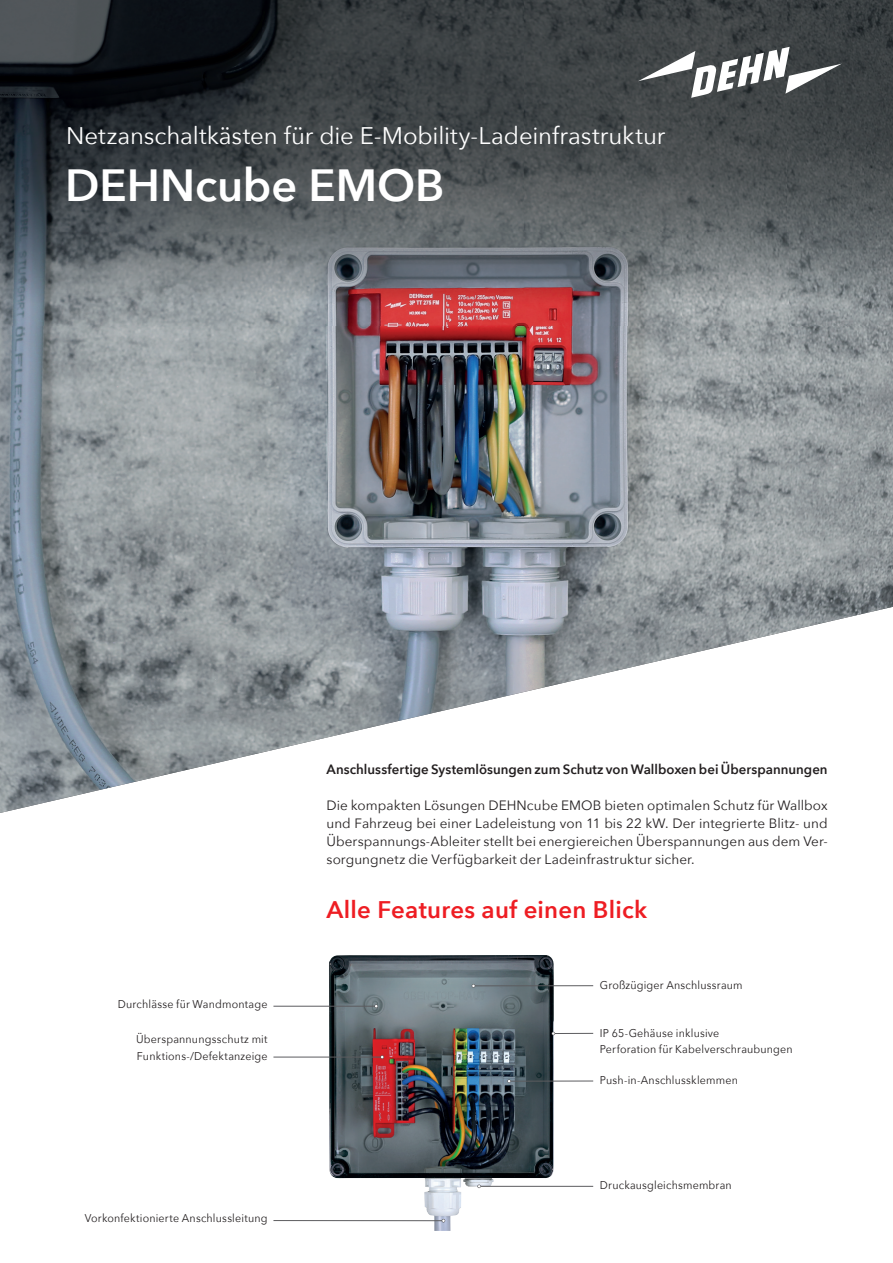
<style>
.page{position:relative;width:893px;height:1263px;background:#fff}
.page>*{position:absolute;margin:0;border:0;box-sizing:border-box;transform-origin:0 0}
.t1{font:600 45px "Avenir Next";letter-spacing:-.005em;color:#fff}
.t2{font:24px "Avenir Next";letter-spacing:-.005em;color:#fff}
.t3{font:600 24px "Avenir Next";letter-spacing:.01em;color:#ee1d23}
.t4{font:13.5px/18px "Avenir Next";letter-spacing:.005em;color:#231f20;text-align:justify}
.t5{font:600 13.5px "Avenir Next";color:#231f20}
.t6{font:11.25px/16.5px "Avenir Next";letter-spacing:.015em;color:#231f20;scale:.95 1}
</style>
<div class="page">
<img style="left:0;top:0;width:893px;height:813px">
<svg style="left:638px;top:47px;width:204px;height:51px"></svg>
<img style="left:329px;top:955px;width:225px;height:276px">
<hr style="left:473px;top:985px;width:120px;height:1px;background:#5c5c5f">
<hr style="left:273px;top:1057px;width:109px;height:1px;background:#5c5c5f">
<hr style="left:273px;top:1006px;width:103px;height:1px;background:#5c5c5f">
<hr style="left:273px;top:1220px;width:170px;height:1px;background:#5c5c5f">
<hr style="left:509px;top:1081px;width:84px;height:1px;background:#5c5c5f">
<hr style="left:479px;top:1186px;width:114px;height:1px;background:#5c5c5f">
<hr style="left:553px;top:1033px;width:40px;height:1px;background:#5c5c5f">
<svg style="left:380px;top:1055px;width:4px;height:4px"></svg>
<svg style="left:374px;top:1004px;width:4px;height:4px"></svg>
<svg style="left:472px;top:984px;width:3px;height:4px"></svg>
<svg style="left:551px;top:1032px;width:4px;height:3px"></svg>
<svg style="left:507px;top:1079px;width:4px;height:4px"></svg>
<svg style="left:477px;top:1184px;width:4px;height:4px"></svg>
<h2 class="t2" style="left:66px;top:115px;width:601px">Netzanschaltkästen für die E-Mobility-Ladeinfrastruktur</h2>
<h1 class="t1" style="left:65px;top:146px;width:381px">DEHNcube EMOB</h1>
<p class="t5" style="left:326px;top:758px;width:503px">Anschlussfertige Systemlösungen zum Schutz von Wallboxen bei Überspannungen</p>
<p class="t4" style="left:326px;top:796px;width:503px">Die kompakten Lösungen DEHNcube EMOB bieten optimalen Schutz für Wallbox und Fahrzeug bei einer Ladeleistung von 11 bis 22 kW. Der integrierte Blitz- und Überspannungs-Ableiter stellt bei energiereichen Überspannungen aus dem Ver&shy;sorgungnetz die Verfügbarkeit der Ladeinfrastruktur sicher.</p>
<h2 class="t3" style="left:326px;top:889px;width:322px">Alle Features auf einen Blick</h2>
<p class="t6" style="left:118px;top:995px;width:159px">Durchlässe für Wandmontage</p>
<p class="t6" style="left:136px;top:1030px;width:140px">Überspannungsschutz mit<br>Funktions-/Defektanzeige</p>
<p class="t6" style="left:85px;top:1209px;width:194px">Vorkonfektionierte Anschlussleitung</p>
<p class="t6" style="left:600px;top:976px;width:152px">Großzügiger Anschlussraum</p>
<p class="t6" style="left:600px;top:1024px;width:205px">IP 65-Gehäuse inklusive<br>Perforation für Kabelverschraubungen</p>
<p class="t6" style="left:600px;top:1071px;width:147px">Push-in-Anschlussklemmen</p>
<p class="t6" style="left:600px;top:1177px;width:140px">Druckausgleichsmembran</p>
</div>
